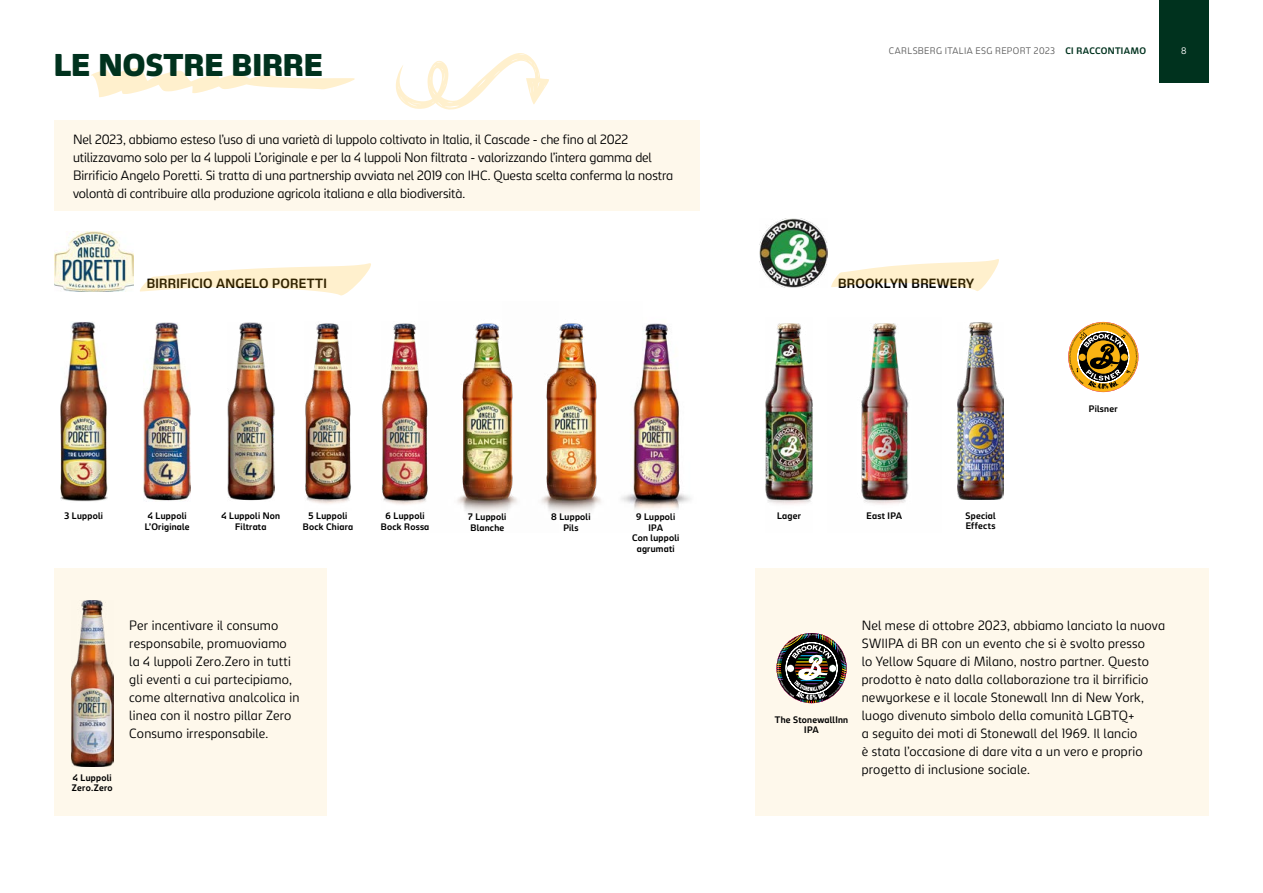
<style>
.page{position:relative;width:1263px;height:893px;background:#fff}
.page>*{position:absolute;margin:0;border:0;box-sizing:border-box;transform-origin:0 0}
.t1{font:900 30px "Carlsberg Sans";letter-spacing:.01em;color:#00321e}
.t2{font:300 12.75px/18px "Carlsberg Sans";letter-spacing:.005em;color:#000}
.t3{font:700 12.75px "Carlsberg Sans";letter-spacing:.02em;color:#000}
.t4{font:700 9px/10.5px "Carlsberg Sans";letter-spacing:.03em;color:#000;text-align:center}
.t5{font:300 9px "Carlsberg Sans";letter-spacing:.035em;color:#5a5a5a}
.t6{font:300 9px "Carlsberg Sans";color:#fff}
.s1{font-weight:700;color:#00321e}
</style>
<div class="page">
<div style="left:1159px;top:0;width:50px;height:83px;background:#00321e"></div>
<div style="left:54px;top:568px;width:273px;height:247px;background:#fef8eb"></div>
<div style="left:54px;top:120px;width:646px;height:90px;background:#fef8eb"></div>
<svg style="left:91px;top:68px;width:264px;height:29px"></svg>
<img style="left:71px;top:600px;width:43px;height:166px">
<img style="left:144px;top:323px;width:47px;height:178px">
<img style="left:60px;top:322px;width:47px;height:180px">
<img style="left:227px;top:323px;width:47px;height:178px">
<img style="left:305px;top:323px;width:46px;height:181px">
<img style="left:382px;top:323px;width:36px;height:182px">
<svg style="left:140px;top:263px;width:231px;height:32px"></svg>
<img style="left:642px;top:323px;width:49px;height:187px">
<img style="left:54px;top:232px;width:79px;height:59px">
<img style="left:559px;top:323px;width:83px;height:190px">
<img style="left:418px;top:323px;width:141px;height:190px">
<svg style="left:396px;top:53px;width:153px;height:57px"></svg>
<div style="left:755px;top:568px;width:454px;height:247px;background:#fef8eb"></div>
<img style="left:766px;top:323px;width:46px;height:182px">
<img style="left:861px;top:323px;width:48px;height:182px">
<svg style="left:831px;top:259px;width:168px;height:32px"></svg>
<img style="left:759px;top:219px;width:68px;height:68px">
<img style="left:958px;top:323px;width:45px;height:176px">
<svg style="left:1068px;top:322px;width:71px;height:71px"></svg>
<img style="left:776px;top:633px;width:71px;height:71px">
<h1 class="t1" style="left:54px;top:44px;width:270px">LE NOSTRE BIRRE</h1>
<p class="t2" style="left:73px;top:130px;width:602px">Nel 2023, abbiamo esteso l’uso di una varietà di luppolo coltivato in Italia, il Cascade - che fino al 2022 utilizzavamo solo per la 4 luppoli L’originale e per la 4 luppoli Non filtrata - valorizzando l’intera gamma del Birrificio Angelo Poretti. Si tratta di una partnership avviata nel 2019 con IHC. Questa scelta conferma la nostra volontà di contribuire alla produzione agricola italiana e alla biodiversità.</p>
<p class="t3" style="left:147px;top:275px;width:182px">BIRRIFICIO ANGELO PORETTI</p>
<p class="t4" style="left:64px;top:510px;width:40px">3 Luppoli</p>
<p class="t4" style="left:221px;top:511px;width:60px">4 Luppoli Non<br>Filtrata</p>
<p class="t4" style="left:303px;top:511px;width:52px">5 Luppoli<br>Bock Chiara</p>
<p class="t4" style="left:381px;top:511px;width:50px">6 Luppoli<br>Bock Rossa</p>
<p class="t4" style="left:632px;top:511px;width:49px">9 Luppoli<br>IPA<br>Con luppoli agrumati</p>
<p class="t4" style="left:145px;top:511px;width:46px">4 Luppoli<br>L’Originale</p>
<p class="t4" style="left:551px;top:511px;width:41px">8 Luppoli<br>Pils</p>
<p class="t4" style="left:468px;top:511px;width:40px;text-align:left">7 Luppoli<br>Blanche</p>
<p class="t4" style="left:72px;top:772px;width:42px;text-align:left">4 Luppoli<br>Zero.Zero</p>
<p class="t2" style="left:129px;top:616px;width:172px">Per incentivare il consumo responsabile, promuoviamo la 4 luppoli Zero.Zero in tutti gli eventi a cui partecipiamo, come alternativa analcolica in linea con il nostro pillar Zero<br>Consumo irresponsabile.</p>
<p class="t5" style="left:889px;top:45px;width:259px">CARLSBERG ITALIA ESG REPORT 2023 <span class="s1">CI RACCONTIAMO</span></p>
<p class="t6" style="left:1181px;top:45px;width:7px">8</p>
<p class="t3" style="left:838px;top:275px;width:137px">BROOKLYN BREWERY</p>
<p class="t4" style="left:777px;top:510px;width:25px">Lager</p>
<p class="t4" style="left:867px;top:510px;width:37px">East IPA</p>
<p class="t4" style="left:965px;top:510px;width:32px;text-align:left">Special<br>Effects</p>
<p class="t4" style="left:1089px;top:403px;width:30px">Pilsner</p>
<p class="t4" style="left:775px;top:714px;width:75px">The StonewallInn<br>IPA</p>
<p class="t2" style="left:862px;top:616px;width:305px">Nel mese di ottobre 2023, abbiamo lanciato la nuova SWIIPA di BR con un evento che si è svolto presso<br>lo Yellow Square di Milano, nostro partner. Questo prodotto è nato dalla collaborazione tra il birrificio newyorkese e il locale Stonewall Inn di New York, luogo divenuto simbolo della comunità LGBTQ+<br>a seguito dei moti di Stonewall del 1969. Il lancio<br>è stata l’occasione di dare vita a un vero e proprio progetto di inclusione sociale.</p>
</div>
